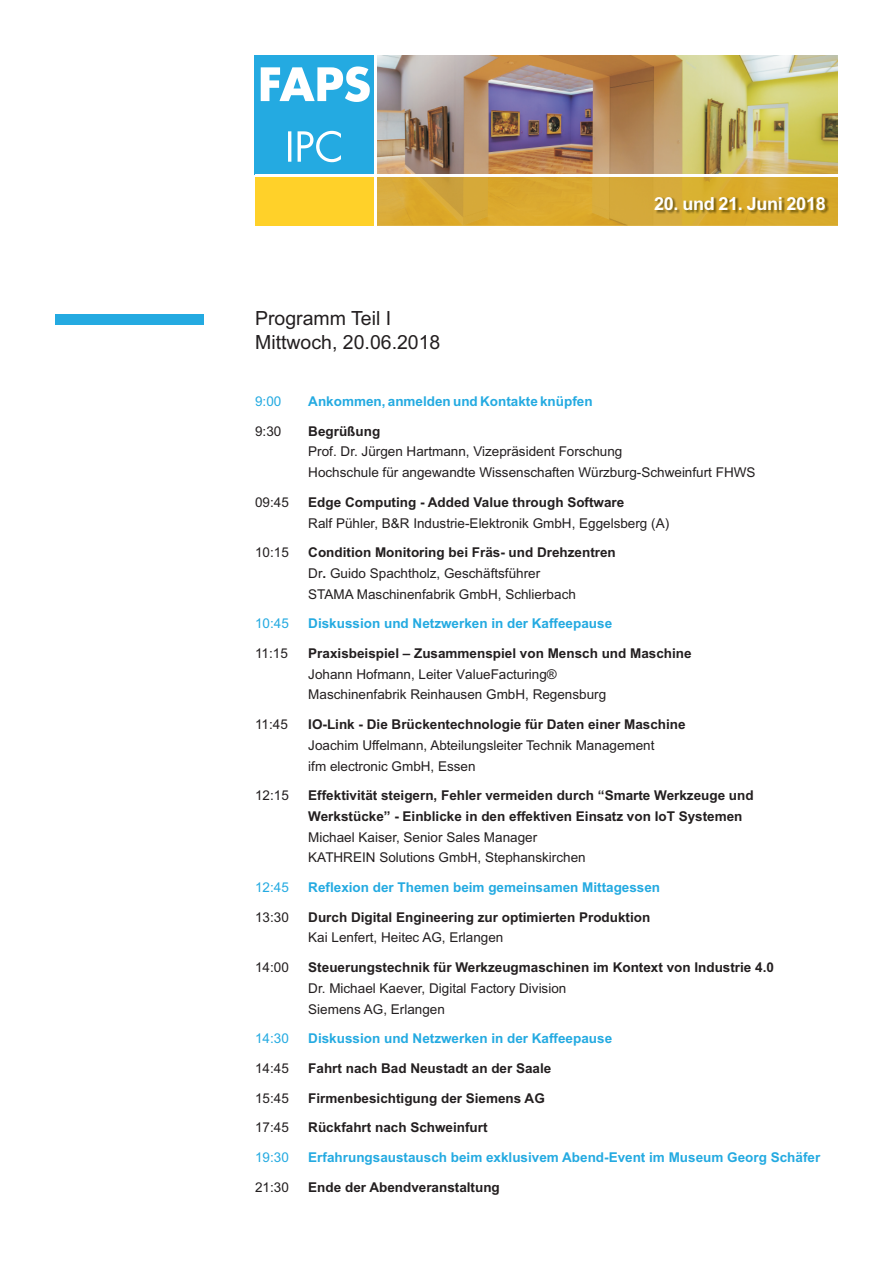
<style>
.page{position:relative;width:893px;height:1263px;background:#fff}
.page>*{position:absolute;margin:0;border:0;box-sizing:border-box;transform-origin:0 0}
.t1{font:19.5px/24px "Arial";color:#231f20}
.t2{font:700 18px "Arial";letter-spacing:-.015em;color:#fff}
.t3{font:13.5px/20.7px "Arial";color:#231f20}
.t4{font:700 13.5px/20.7px "Arial";color:#231f20}
.t5{font:700 13.5px "Arial";color:#24aae1}
.t6{font:13.5px "Arial";color:#24aae1}
.s1{font-weight:700}
</style>
<div class="page">
<img style="left:377px;top:55px;width:461px;height:119px">
<div style="left:255px;top:55px;width:119px;height:119px;background:#24aae1"></div>
<svg style="left:288px;top:131px;width:53px;height:31px"></svg>
<svg style="left:261px;top:66px;width:109px;height:36px"></svg>
<div style="left:55px;top:314px;width:149px;height:10px;background:#24aae1"></div>
<img style="left:377px;top:177px;width:461px;height:48px">
<div style="left:255px;top:177px;width:119px;height:48px;background:#ffd129"></div>
<img style="left:655px;top:198px;width:173px;height:15px">
<h1 class="t1" style="left:255px;top:308px;width:187px">Programm Teil I<br>Mittwoch, 20.06.2018</h1>
<p class="t6" style="left:255px;top:396px;width:28px">9:00</p>
<p class="t5" style="left:308px;top:396px;width:286px">Ankommen, anmelden und Kontakte knüpfen</p>
<h2 class="t2" style="left:654px;top:197px;width:173px">20. und 21. Juni 2018</h2>
<p class="t3" style="left:255px;top:422px;width:28px">9:30</p>
<p class="t4" style="left:308px;top:422px;width:73px">Begrüßung</p>
<p class="t3" style="left:308px;top:443px;width:449px">Prof. Dr. Jürgen Hartmann, Vizepräsident Forschung<br>Hochschule für angewandte Wissenschaften Würzburg-Schweinfurt FHWS</p>
<p class="t3" style="left:255px;top:493px;width:35px">09:45</p>
<p class="t4" style="left:308px;top:493px;width:318px">Edge Computing - Added Value through Software</p>
<p class="t3" style="left:308px;top:514px;width:362px">Ralf Pühler, B&amp;R Industrie-Elektronik GmbH, Eggelsberg (A)</p>
<p class="t3" style="left:255px;top:543px;width:35px">10:15</p>
<p class="t3" style="left:308px;top:543px;width:309px"><span class="s1">Condition Monitoring bei Fräs- und Drehzentren<br></span>Dr<span class="s1">.</span> Guido Spachtholz, Geschäftsführer<br>STAMA Maschinenfabrik GmbH, Schlierbach</p>
<p class="t6" style="left:255px;top:618px;width:35px">10:45</p>
<p class="t5" style="left:308px;top:618px;width:305px">Diskussion und Netzwerken in der Kaffeepause</p>
<p class="t3" style="left:255px;top:644px;width:34px">11:15</p>
<p class="t4" style="left:308px;top:644px;width:385px">Praxisbeispiel – Zusammenspiel von Mensch und Maschine</p>
<p class="t3" style="left:308px;top:665px;width:299px">Johann Hofmann, Leiter ValueFacturing®<br>Maschinenfabrik Reinhausen GmbH, Regensburg</p>
<p class="t3" style="left:255px;top:715px;width:34px">11:45</p>
<p class="t4" style="left:308px;top:715px;width:379px">IO-Link - Die Brückentechnologie für Daten einer Maschine</p>
<p class="t3" style="left:308px;top:736px;width:348px">Joachim Uffelmann, Abteilungsleiter Technik Management ifm electronic GmbH, Essen</p>
<p class="t3" style="left:255px;top:786px;width:35px">12:15</p>
<p class="t4" style="left:308px;top:786px;width:447px">Effektivität steigern, Fehler vermeiden durch “Smarte Werkzeuge und<br>Werkstücke” - Einblicke in den effektiven Einsatz von IoT Systemen</p>
<p class="t3" style="left:308px;top:828px;width:279px">Michael Kaiser, Senior Sales Manager<br>KATHREIN Solutions GmbH, Stephanskirchen</p>
<p class="t6" style="left:255px;top:882px;width:35px">12:45</p>
<p class="t5" style="left:308px;top:882px;width:353px">Reflexion der Themen beim gemeinsamen Mittagessen</p>
<p class="t3" style="left:255px;top:908px;width:35px">13:30</p>
<p class="t4" style="left:308px;top:908px;width:344px">Durch Digital Engineering zur optimierten Produktion</p>
<p class="t3" style="left:308px;top:929px;width:197px">Kai Lenfert, Heitec AG, Erlangen</p>
<p class="t3" style="left:255px;top:958px;width:35px">14:00</p>
<p class="t4" style="left:308px;top:958px;width:467px">Steuerungstechnik für Werkzeugmaschinen im Kontext von Industrie 4.0</p>
<p class="t3" style="left:308px;top:979px;width:260px">Dr. Michael Kaever, Digital Factory Division<br>Siemens AG, Erlangen</p>
<p class="t6" style="left:255px;top:1033px;width:35px">14:30</p>
<p class="t5" style="left:308px;top:1033px;width:305px">Diskussion und Netzwerken in der Kaffeepause</p>
<p class="t3" style="left:255px;top:1059px;width:35px">14:45</p>
<p class="t4" style="left:308px;top:1059px;width:245px">Fahrt nach Bad Neustadt an der Saale</p>
<p class="t3" style="left:255px;top:1089px;width:35px">15:45</p>
<p class="t4" style="left:308px;top:1089px;width:238px">Firmenbesichtigung der Siemens AG</p>
<p class="t3" style="left:255px;top:1118px;width:35px">17:45</p>
<p class="t4" style="left:308px;top:1118px;width:181px">Rückfahrt nach Schweinfurt</p>
<p class="t6" style="left:255px;top:1152px;width:35px">19:30</p>
<p class="t5" style="left:308px;top:1152px;width:513px">Erfahrungsaustausch beim exklusivem Abend-Event im Museum Georg Schäfer</p>
<p class="t3" style="left:255px;top:1178px;width:35px">21:30</p>
<p class="t4" style="left:308px;top:1178px;width:193px">Ende der Abendveranstaltung</p>
</div>
